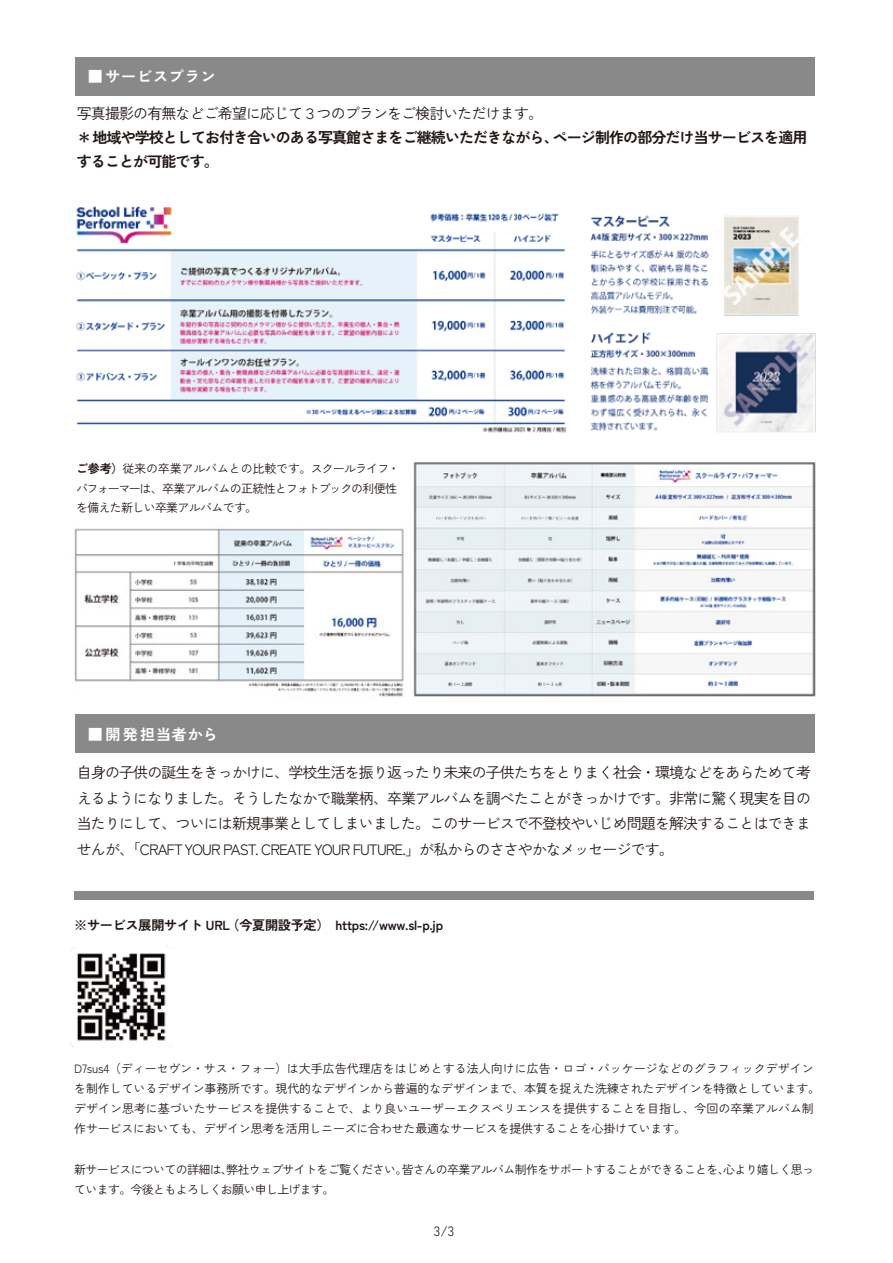
<style>
.page{position:relative;width:893px;height:1263px;background:#fff}
.page>*{position:absolute;margin:0;border:0;box-sizing:border-box;transform-origin:0 0}
.t1{font:15px/25.5px "Zen Kaku Gothic New";letter-spacing:-.06em;color:#221815;text-align:justify}
.t2{font:700 15px/24.5px "Zen Kaku Gothic New";letter-spacing:-.06em;color:#221815}
.t3{font:700 15px "Zen Kaku Gothic New";letter-spacing:.06em;color:#fff}
.t4{font:13.5px "Zen Kaku Gothic New";color:#221815}
.t5{font:700 13.05px "Zen Kaku Gothic New";letter-spacing:-.02em;color:#221815}
.t6{font:12px/20.2px "Zen Kaku Gothic New";letter-spacing:-.02em;color:#221815}
.t7{font:12px/19px "Zen Kaku Gothic New";letter-spacing:-.06em;color:#221815}
.s1{font-weight:700}
</style>
<div class="page">
<img style="left:413px;top:462px;width:403px;height:235px">
<img style="left:76px;top:206px;width:491px;height:227px">
<img style="left:70px;top:945px;width:101px;height:103px">
<img style="left:590px;top:215px;width:226px;height:217px">
<img style="left:74px;top:528px;width:330px;height:169px">
<div style="left:75px;top:57px;width:740px;height:38px;background:#898989"></div>
<div style="left:75px;top:715px;width:740px;height:38px;background:#898989"></div>
<div style="left:74px;top:891px;width:740px;height:9px;background:#898989"></div>
<p class="t3" style="left:88px;top:67px;width:129px">■サービスプラン</p>
<p class="t1" style="left:77px;top:100px;width:468px">写真撮影の有無などご希望に応じて３つのプランをご検討いただけます。</p>
<p class="t2" style="left:77px;top:125px;width:732px">＊地域や学校としてお付き合いのある写真館さまをご継続いただきながら、ページ制作の部分だけ当サービスを適用することが可能です。</p>
<p class="t7" style="left:76px;top:459px;width:325px"><span class="s1">ご参考）</span>従来の卒業アルバムとの比較です。スクールライフ・パフォーマーは、卒業アルバムの正統性とフォトブックの利便性を備えた新しい卒業アルバムです。</p>
<p class="t3" style="left:88px;top:725px;width:131px">■開発担当者から</p>
<p class="t1" style="left:77px;top:760px;width:736px">自身の子供の誕生をきっかけに、学校生活を振り返ったり未来の子供たちをとりまく社会・環境などをあらためて考えるようになりました。そうしたなかで職業柄、卒業アルバムを調べたことがきっかけです。非常に驚く現実を目の当たりにして、ついには新規事業としてしまいました。このサービスで不登校やいじめ問題を解決することはできませんが、「CRAFT YOUR PAST. CREATE YOUR FUTURE.」が私からのささやかなメッセージです。</p>
<p class="t5" style="left:74px;top:917px;width:370px">※サービス展開サイト URL（今夏開設予定）　https://www.sl-p.jp</p>
<p class="t6" style="left:74px;top:1058px;width:747px">D7sus4（ディーセヴン・サス・フォー）は大手広告代理店をはじめとする法人向けに広告・ロゴ・パッケージなどのグラフィックデザインを制作しているデザイン事務所です。現代的なデザインから普遍的なデザインまで、本質を捉えた洗練されたデザインを特徴としています。デザイン思考に基づいたサービスを提供することで、より良いユーザーエクスペリエンスを提供することを目指し、今回の卒業アルバム制作サービスにおいても、デザイン思考を活用しニーズに合わせた最適なサービスを提供することを心掛けています。</p>
<p class="t7" style="left:74px;top:1159px;width:741px;line-height:20.2px">新サービスについての詳細は、弊社ウェブサイトをご覧ください。皆さんの卒業アルバム制作をサポートすることができることを、心より嬉しく思っています。今後ともよろしくお願い申し上げます。</p>
<p class="t4" style="left:434px;top:1223px;width:22px">3/3</p>
</div>
